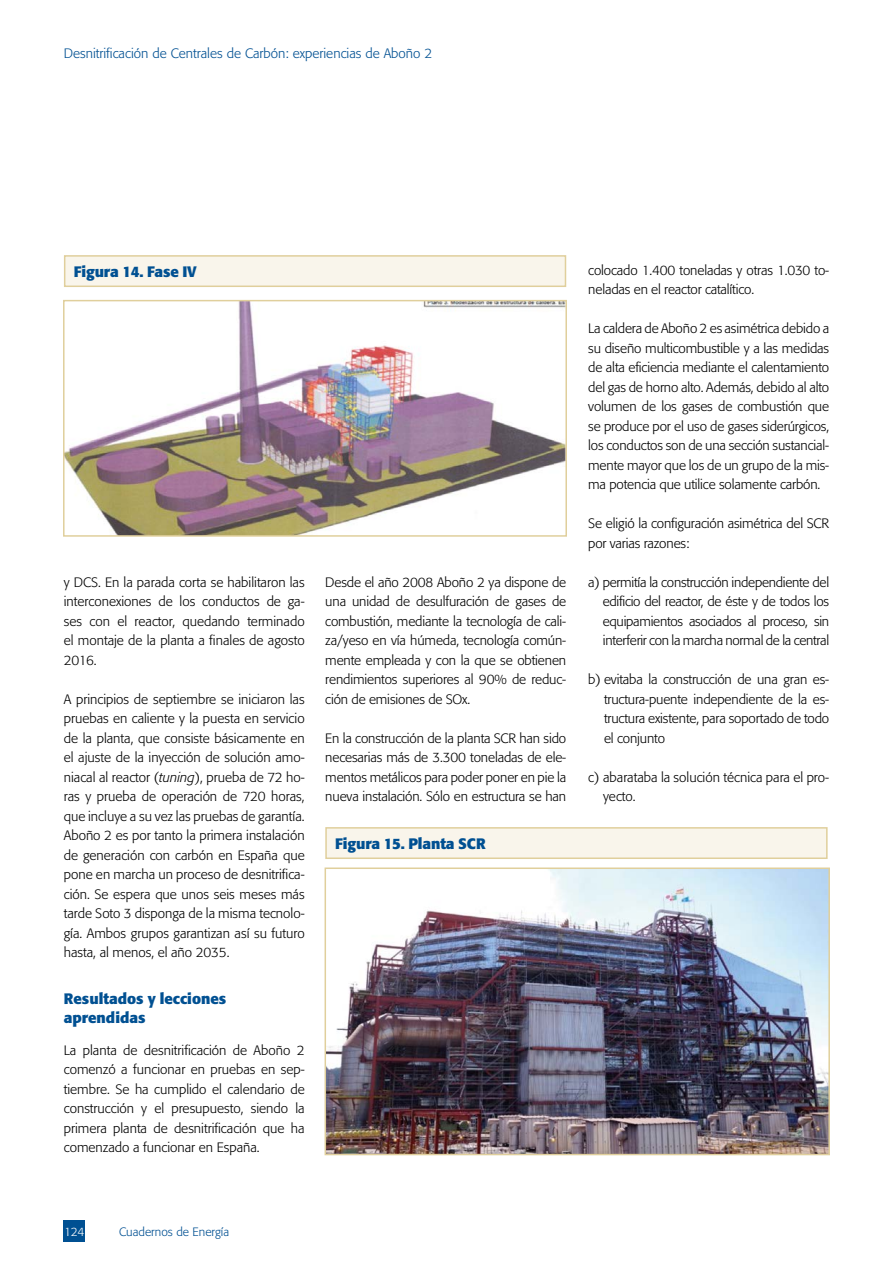
<style>
.page{position:relative;width:893px;height:1263px;background:#fff}
.page>*{position:absolute;margin:0;border:0;box-sizing:border-box;transform-origin:0 0}
.t1{font:700 15px/19.5px "Formata";color:#005092}
.t2{font:300 13.5px/19.5px "Formata";letter-spacing:-.01em;color:#000;text-align:justify}
.t3{font:300 13.5px "Formata";color:#005092}
.t4{font:300 12px "Formata";color:#005092}
.t5{font:300 12px "Formata";color:#fff}
.s1{font-style:italic}
</style>
<div class="page">
<div style="left:64px;top:1220px;width:21px;height:22px;background:#005092"></div>
<img style="left:66px;top:303px;width:498px;height:231px">
<div style="left:63px;top:300px;width:504px;height:237px;border:2px solid #e0cf9c"></div>
<div style="left:65px;top:256px;width:500px;height:30px;background:#f9f5eb"></div>
<div style="left:64px;top:255px;width:502px;height:32px;border:2px solid #e0cf9c"></div>
<div style="left:326px;top:828px;width:501px;height:30px;background:#f9f5eb"></div>
<div style="left:325px;top:827px;width:503px;height:32px;border:2px solid #e0cf9c"></div>
<img style="left:328px;top:870px;width:499px;height:282px">
<div style="left:325px;top:867px;width:505px;height:288px;border:2px solid #e0cf9c"></div>
<p class="t3" style="left:64px;top:46px;width:370px">Desnitrificación de Centrales de Carbón: experiencias de Aboño 2</p>
<p class="t1" style="left:74px;top:262px;width:125px">Figura 14. Fase IV</p>
<p class="t2" style="left:64px;top:572px;width:242px">y DCS. En la parada corta se habilitaron las interconexiones de los conductos de ga&shy;ses con el reactor, quedando terminado el montaje de la planta a finales de agosto 2016.</p>
<p class="t2" style="left:64px;top:689px;width:242px">A principios de septiembre se iniciaron las pruebas en caliente y la puesta en servicio de la planta, que consiste básicamente en el ajuste de la inyección de solución amo&shy;niacal al reactor (<span class="s1">tuning</span>), prueba de 72 ho&shy;ras y prueba de operación de 720 horas, que incluye a su vez las pruebas de garantía.<br>Aboño 2 es por tanto la primera instalación de generación con carbón en España que pone en marcha un proceso de desnitrifica&shy;ción. Se espera que unos seis meses más tarde Soto 3 disponga de la misma tecnolo&shy;gía. Ambos grupos garantizan así su futuro hasta, al menos, el año 2035.</p>
<p class="t1" style="left:64px;top:988px;width:164px">Resultados y lecciones aprendidas</p>
<p class="t2" style="left:64px;top:1040px;width:242px">La planta de desnitrificación de Aboño 2 comenzó a funcionar en pruebas en sep&shy;tiembre. Se ha cumplido el calendario de construcción y el presupuesto, siendo la primera planta de desnitrificación que ha comenzado a funcionar en España.</p>
<p class="t2" style="left:325px;top:572px;width:242px">Desde el año 2008 Aboño 2 ya dispone de una unidad de desulfuración de gases de combustión, mediante la tecnología de cali&shy;za/yeso en vía húmeda, tecnología común&shy;mente empleada y con la que se obtienen rendimientos superiores al 90% de reduc&shy;ción de emisiones de SOx.</p>
<p class="t2" style="left:325px;top:728px;width:242px">En la construcción de la planta SCR han sido necesarias más de 3.300 toneladas de ele&shy;mentos metálicos para poder poner en pie la nueva instalación. Sólo en estructura se han</p>
<p class="t1" style="left:335px;top:834px;width:152px">Figura 15. Planta SCR</p>
<p class="t2" style="left:588px;top:260px;width:242px">colocado 1.400 toneladas y otras 1.030 to&shy;neladas en el reactor catalítico.</p>
<p class="t2" style="left:588px;top:319px;width:242px">La caldera de Aboño 2 es asimétrica debido a su diseño multicombustible y a las medidas de alta eficiencia mediante el calentamiento del gas de horno alto. Además, debido al alto volumen de los gases de combustión que se produce por el uso de gases siderúrgicos, los conductos son de una sección sustancial&shy;mente mayor que los de un grupo de la mis&shy;ma potencia que utilice solamente carbón.</p>
<p class="t2" style="left:588px;top:514px;width:242px">Se eligió la configuración asimétrica del SCR por varias razones:</p>
<p class="t2" style="left:603px;top:572px;width:228px;text-indent:-15px">a) permitía la construcción independiente del edificio del reactor, de éste y de todos los equipamientos asociados al proceso, sin interferir con la marcha normal de la central</p>
<p class="t2" style="left:604px;top:670px;width:227px;text-indent:-16px">b) evitaba la construcción de una gran es&shy;tructura-puente independiente de la es&shy;tructura existente, para soportado de todo el conjunto</p>
<p class="t2" style="left:603px;top:767px;width:228px;text-indent:-15px">c) abarataba la solución técnica para el pro&shy;yecto.</p>
<p class="t5" style="left:64px;top:1224px;width:22px">124</p>
<p class="t4" style="left:119px;top:1224px;width:112px">Cuadernos de Energía</p>
</div>
